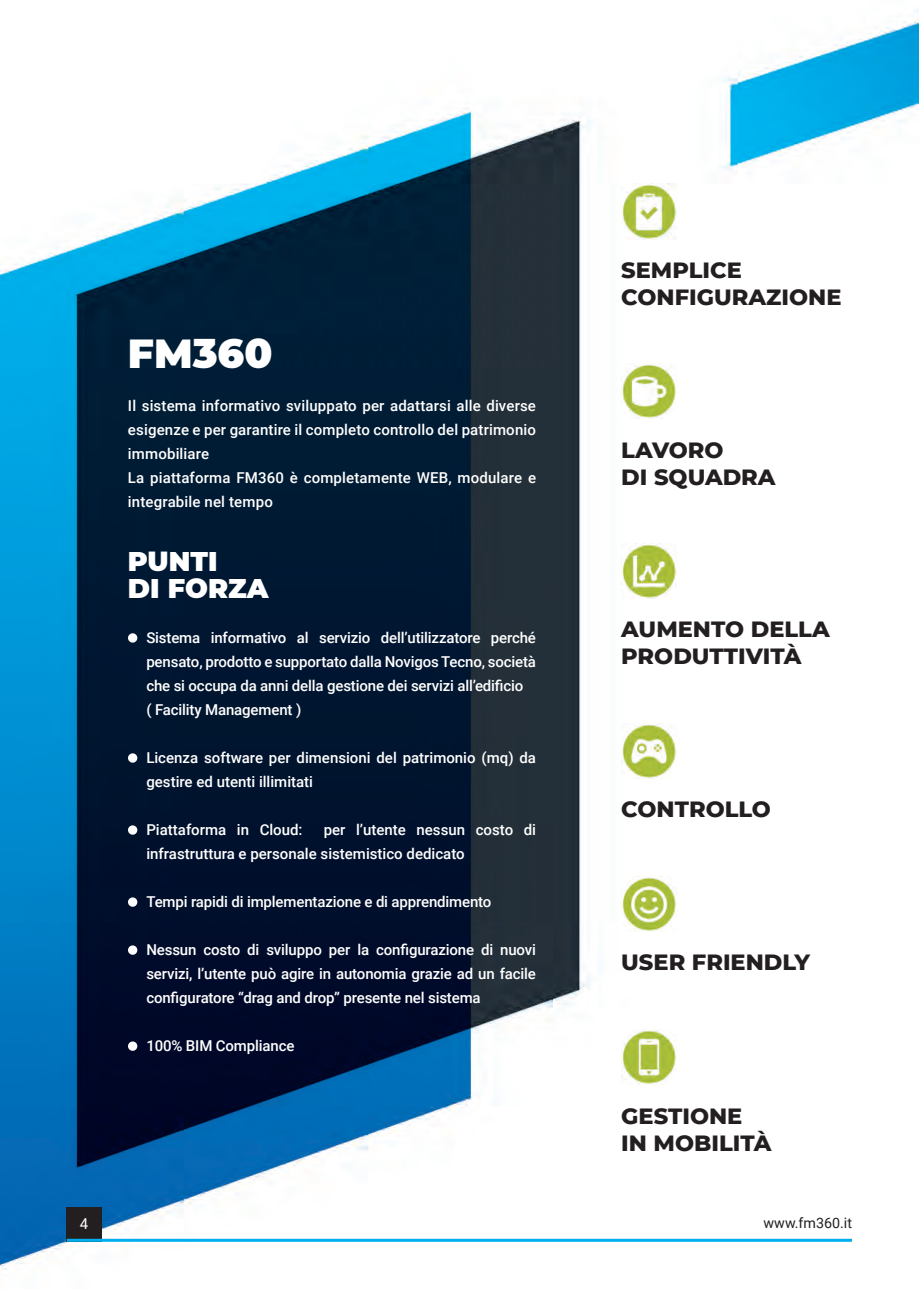
<style>
.page{position:relative;width:919px;height:1289px;background:#fff}
.page>*{position:absolute;margin:0;border:0;box-sizing:border-box;transform-origin:0 0}
.t1{font:900 40.5px "Montserrat";color:#fff}
.t2{font:900 27px "Montserrat";color:#fff}
.t3{font:800 22.5px "Montserrat";color:#231f20}
.t4{font:500 15px/24px "Roboto";color:#fff;text-align:justify}
.t5{font:15px "Roboto";color:#fff}
.t6{font:14.25px "Roboto";color:#231f20}
</style>
<div class="page">
<img style="left:0;top:9px;width:918px;height:1261px">
<div style="left:67px;top:1206px;width:35px;height:35px;background:#231f20"></div>
<hr style="left:67px;top:1238px;width:784px;height:3px;background:#00aeef">
<div style="left:128px;top:633px;width:9px;height:9px;background:#fff;border-radius:50%"></div>
<div style="left:128px;top:753px;width:9px;height:9px;background:#fff;border-radius:50%"></div>
<div style="left:128px;top:825px;width:9px;height:9px;background:#fff;border-radius:50%"></div>
<div style="left:128px;top:897px;width:9px;height:9px;background:#fff;border-radius:50%"></div>
<div style="left:128px;top:945px;width:9px;height:9px;background:#fff;border-radius:50%"></div>
<div style="left:128px;top:1041px;width:9px;height:9px;background:#fff;border-radius:50%"></div>
<img style="left:621px;top:184px;width:55px;height:55px">
<img style="left:621px;top:543px;width:55px;height:55px">
<img style="left:621px;top:876px;width:55px;height:55px">
<img style="left:621px;top:363px;width:55px;height:56px">
<img style="left:621px;top:723px;width:55px;height:55px">
<img style="left:621px;top:1029px;width:55px;height:55px">
<p class="t1" style="left:128px;top:323px;width:146px">FM360</p>
<p class="t4" style="left:128px;top:393px;width:409px">Il sistema informativo sviluppato per adattarsi alle diverse esigenze e per garantire il completo controllo del patrimonio immobiliare</p>
<p class="t4" style="left:128px;top:465px;width:409px">La piattaforma FM360 è completamente WEB, modulare e integrabile nel tempo</p>
<p class="t2" style="left:128px;top:541px;width:91px">PUNTI</p>
<p class="t2" style="left:128px;top:568px;width:142px">DI FORZA</p>
<p class="t4" style="left:146px;top:624px;width:391px">Sistema informativo al servizio dell’utilizzatore perché pensato, prodotto e supportato dalla Novigos Tecno, società che si occupa da anni della gestione dei servizi all’edificio</p>
<p class="t4" style="left:146px;top:696px;width:156px">( Facility Management )</p>
<p class="t4" style="left:146px;top:744px;width:391px">Licenza software per dimensioni del patrimonio (mq) da gestire ed utenti illimitati</p>
<p class="t4" style="left:146px;top:816px;width:158px">Piattaforma in Cloud:</p>
<p class="t4" style="left:146px;top:816px;width:391px;text-indent:177px">per l’utente nessun costo di infrastruttura e personale sistemistico dedicato</p>
<p class="t4" style="left:146px;top:888px;width:346px">Tempi rapidi di implementazione e di apprendimento</p>
<p class="t4" style="left:146px;top:936px;width:391px">Nessun costo di sviluppo per la configurazione di nuovi servizi, l’utente può agire in autonomia grazie ad un facile configuratore “drag and drop” presente nel sistema</p>
<p class="t4" style="left:146px;top:1032px;width:149px">100% BIM Compliance</p>
<p class="t3" style="left:621px;top:253px;width:122px">SEMPLICE</p>
<p class="t3" style="left:621px;top:280px;width:222px">CONFIGURAZIONE</p>
<p class="t3" style="left:621px;top:433px;width:104px">LAVORO</p>
<p class="t3" style="left:621px;top:460px;width:156px">DI SQUADRA</p>
<p class="t3" style="left:621px;top:613px;width:210px">AUMENTO DELLA</p>
<p class="t3" style="left:621px;top:640px;width:182px">PRODUTTIVITÀ</p>
<p class="t3" style="left:621px;top:792px;width:151px">CONTROLLO</p>
<p class="t3" style="left:621px;top:945px;width:190px">USER FRIENDLY</p>
<p class="t3" style="left:621px;top:1099px;width:122px">GESTIONE</p>
<p class="t3" style="left:621px;top:1126px;width:152px">IN MOBILITÀ</p>
<p class="t5" style="left:80px;top:1213px;width:10px">4</p>
<p class="t6" style="left:763px;top:1213px;width:90px">www.fm360.it</p>
</div>
